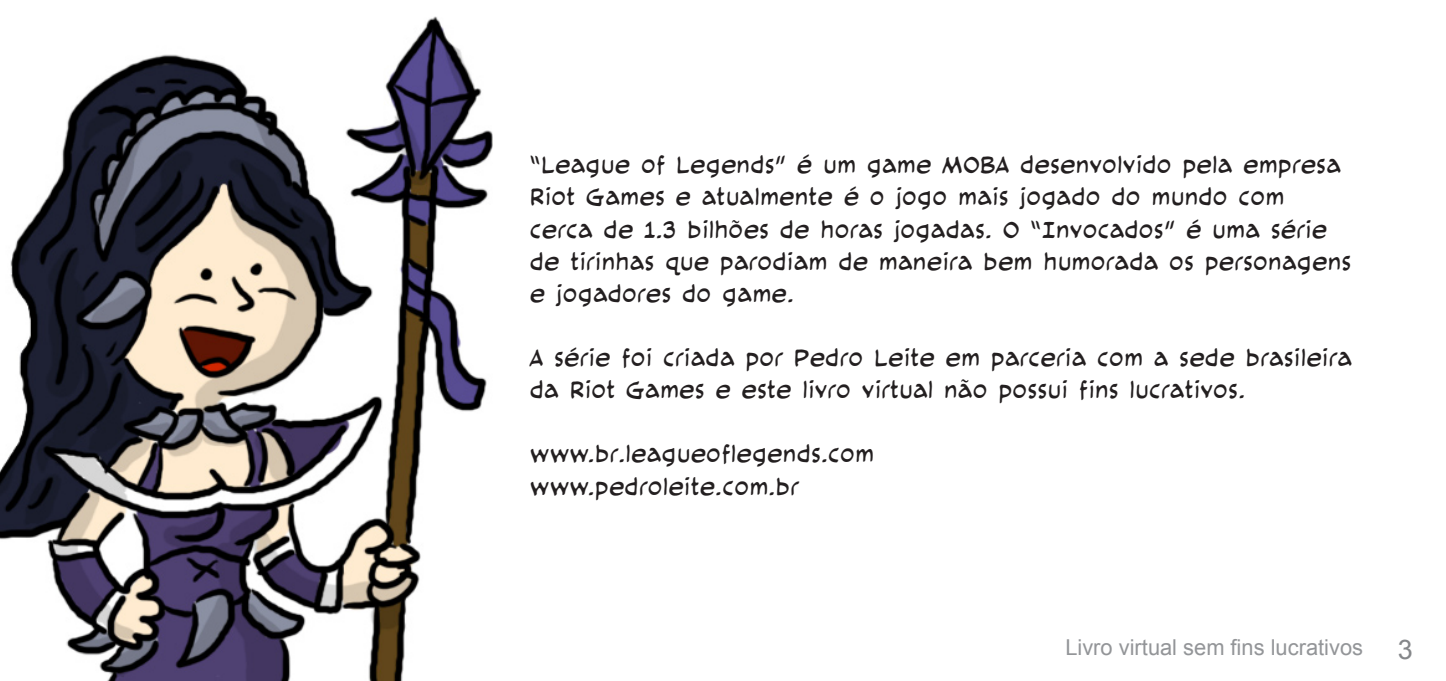
<style>
.page{position:relative;width:1446px;height:681px;background:#fff}
.page>*{position:absolute;margin:0;border:0;box-sizing:border-box;transform-origin:0 0}
.t1{font:27px "Arial";color:#85878a}
.t2{font:26.7px/32.1px "Cloudsplitter LCBB";color:#231f20}
.t3{font:21.9px "Arial";color:#939598}
</style>
<div class="page">
<img style="left:0;top:16px;width:493px;height:664px">
<p class="t2" style="left:529px;top:149px;width:823px">“League of Legends” é um game MOBA desenvolvido pela empresa Riot Games e atualmente é o jogo mais jogado do mundo com cerca de 1.3 bilhões de horas jogadas. O “Invocados” é uma série de tirinhas que parodiam de maneira bem humorada os personagens e jogadores do game.</p>
<p class="t2" style="left:529px;top:342px;width:824px">A série foi criada por Pedro Leite em parceria com a sede brasileira da Riot Games e este livro virtual não possui fins lucrativos.</p>
<p class="t2" style="left:529px;top:438px;width:346px">www.br.leagueoflegends.com</p>
<p class="t2" style="left:529px;top:470px;width:271px">www.pedroleite.com.br</p>
<p class="t3" style="left:1065px;top:632px;width:299px">Livro virtual sem fins lucrativos</p>
<p class="t1" style="left:1398px;top:631px;width:17px">3</p>
</div>
